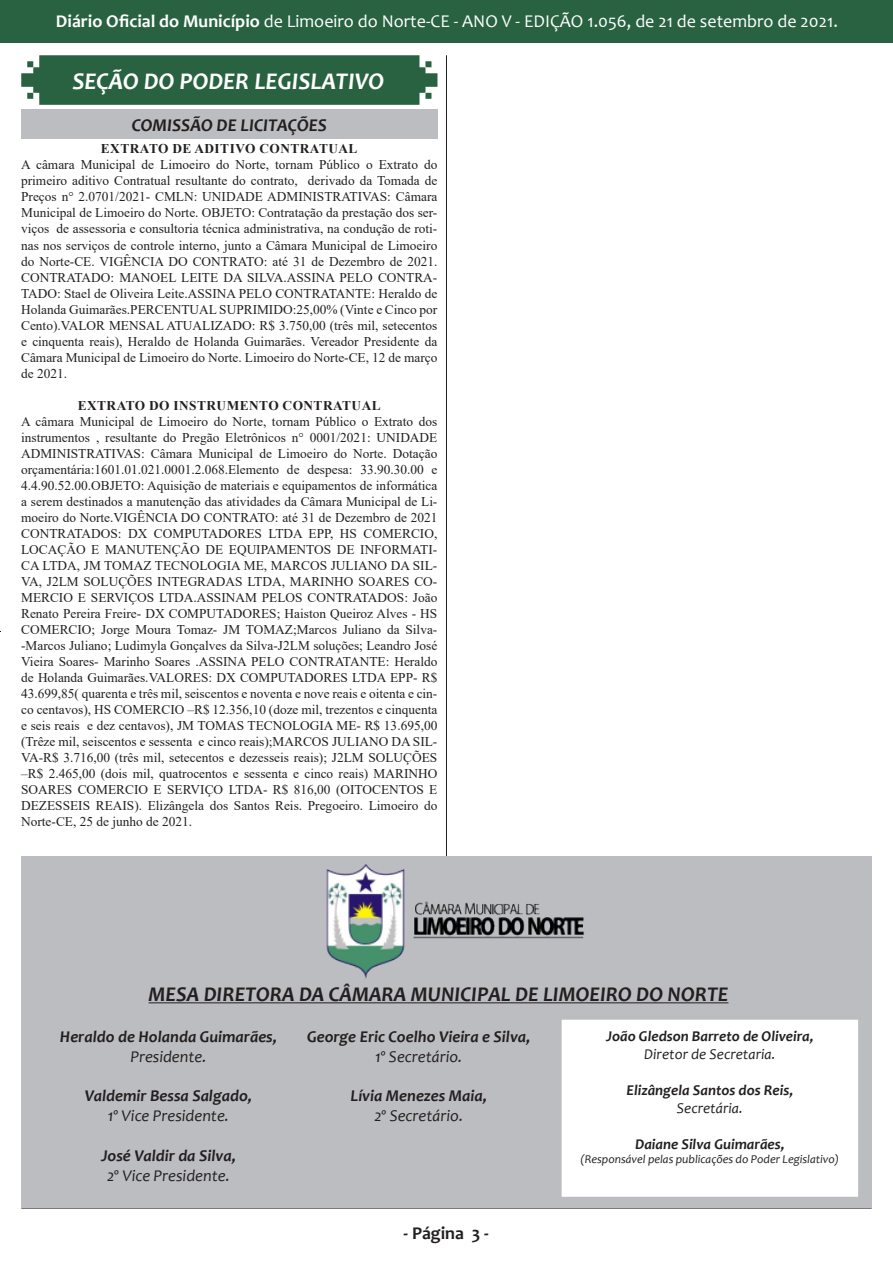
<style>
.page{position:relative;width:893px;height:1263px;background:#fff}
.page>*{position:absolute;margin:0;border:0;box-sizing:border-box;transform-origin:0 0}
.t1{font:italic 700 24px "Candara";color:#fff}
.t2{font:italic 700 21px "Candara";color:#231f20}
.t3{font:18px "Candara";color:#fff}
.t4{font:italic 700 18px "Candara";color:#231f20}
.t5{font:700 18px "Candara";color:#231f20}
.t6{font:italic 700 16.5px "Candara";color:#231f20}
.t7{font:italic 16.5px "Candara";color:#231f20}
.t8{font:italic 700 15px "Candara";color:#231f20}
.t9{font:italic 15px "Candara";color:#231f20}
.t10{font:13.35px/16px "Times New Roman";color:#231f20;text-align:justify}
.t11{font:700 13.35px "Times New Roman";letter-spacing:.035em;color:#231f20}
.t12{font:italic 12px "Candara";color:#231f20}
.s1{font-weight:700}
</style>
<div class="page">
<div style="left:0;top:0;width:892px;height:42px;background:#286240"></div>
<hr style="left:446px;top:55px;width:1px;height:1153px;background:#231f20">
<hr style="left:21px;top:1208px;width:851px;height:1px;background:#231f20">
<svg style="left:21px;top:55px;width:416px;height:50px;background:#346a4a"></svg>
<div style="left:21px;top:856px;width:851px;height:352px;background:#bcbdc0"></div>
<hr style="left:149px;top:1002px;width:579px;height:1px;background:#231f20">
<div style="left:562px;top:1020px;width:296px;height:177px;background:#fff;border:2px solid #fff"></div>
<img style="left:326px;top:864px;width:258px;height:115px">
<div style="left:21px;top:109px;width:416px;height:30px;background:#bcbdc0"></div>
<h3 class="t3" style="left:56px;top:10px;width:783px"><span class="s1">Diário Oficial do Município</span> de Limoeiro do Norte-CE - ANO V - EDIÇÃO 1.056, de 21 de setembro de 2021.</h3>
<p class="t1" style="left:72px;top:66px;width:313px">SEÇÃO DO PODER LEGISLATIVO</p>
<p class="t4" style="left:132px;top:114px;width:197px">COMISSÃO DE LICITAÇÕES</p>
<p class="t11" style="left:101px;top:139px;width:258px">EXTRATO DE ADITIVO CONTRATUAL</p>
<p class="t10" style="left:21px;top:156px;width:418px">A câmara Municipal de Limoeiro do Norte, tornam Público o Extrato do primeiro aditivo Contratual resultante do contrato, derivado da Tomada de Preços n° 2.0701/2021- CMLN: UNIDADE ADMINISTRATIVAS: Câmara Municipal de Limoeiro do Norte. OBJETO: Contratação da prestação dos ser&shy;viços de assessoria e consultoria técnica administrativa, na condução de roti&shy;nas nos serviços de controle interno, junto a Câmara Municipal de Limoeiro do Norte-CE. VIGÊNCIA DO CONTRATO: até 31 de Dezembro de 2021.<br>CONTRATADO: MANOEL LEITE DA SILVA.ASSINA PELO CONTRA-TADO: Stael de Oliveira Leite.ASSINA PELO CONTRATANTE: Heraldo de Holanda Guimarães.PERCENTUAL SUPRIMIDO:25,00% (Vinte e Cinco por Cento).VALOR MENSAL ATUALIZADO: R$ 3.750,00 (três mil, setecentos e cinquenta reais), Heraldo de Holanda Guimarães. Vereador Presidente da Câmara Municipal de Limoeiro do Norte. Limoeiro do Norte-CE, 12 de março de 2021.</p>
<p class="t11" style="left:78px;top:396px;width:304px">EXTRATO DO INSTRUMENTO CONTRATUAL</p>
<p class="t10" style="left:21px;top:413px;width:418px">A câmara Municipal de Limoeiro do Norte, tornam Público o Extrato dos instrumentos , resultante do Pregão Eletrônicos n° 0001/2021: UNIDADE ADMINISTRATIVAS: Câmara Municipal de Limoeiro do Norte. Dotação orçamentária:1601.01.021.0001.2.068.Elemento de despesa: 33.90.30.00 e 4.4.90.52.00.OBJETO: Aquisição de materiais e equipamentos de informática a serem destinados a manutenção das atividades da Câmara Municipal de Li&shy;moeiro do Norte.VIGÊNCIA DO CONTRATO: até 31 de Dezembro de 2021<br>CONTRATADOS: DX COMPUTADORES LTDA EPP, HS COMERCIO, LOCAÇÃO E MANUTENÇÃO DE EQUIPAMENTOS DE INFORMATI-CA LTDA, JM TOMAZ TECNOLOGIA ME, MARCOS JULIANO DA SIL-VA, J2LM SOLUÇÕES INTEGRADAS LTDA, MARINHO SOARES CO-MERCIO E SERVIÇOS LTDA.ASSINAM PELOS CONTRATADOS: João Renato Pereira Freire- DX COMPUTADORES; Haiston Queiroz Alves - HS COMERCIO; Jorge Moura Tomaz- JM TOMAZ;Marcos Juliano da Silva--Marcos Juliano; Ludimyla Gonçalves da Silva-J2LM soluções; Leandro José Vieira Soares- Marinho Soares .ASSINA PELO CONTRATANTE: Heraldo de Holanda Guimarães.VALORES: DX COMPUTADORES LTDA EPP- R$ 43.699,85( quarenta e três mil, seiscentos e noventa e nove reais e oitenta e cin&shy;co centavos), HS COMERCIO –R$ 12.356,10 (doze mil, trezentos e cinquenta e seis reais e dez centavos), JM TOMAS TECNOLOGIA ME- R$ 13.695,00 (Trêze mil, seiscentos e sessenta e cinco reais);MARCOS JULIANO DA SIL-VA-R$ 3.716,00 (três mil, setecentos e dezesseis reais); J2LM SOLUÇÕES –R$ 2.465,00 (dois mil, quatrocentos e sessenta e cinco reais) MARINHO SOARES COMERCIO E SERVIÇO LTDA- R$ 816,00 (OITOCENTOS E DEZESSEIS REAIS). Elizângela dos Santos Reis. Pregoeiro. Limoeiro do Norte-CE, 25 de junho de 2021.</p>
<p class="t2" style="left:149px;top:981px;width:581px">MESA DIRETORA DA CÂMARA MUNICIPAL DE LIMOEIRO DO NORTE</p>
<p class="t8" style="left:606px;top:1026px;width:209px">João Gledson Barreto de Oliveira,</p>
<p class="t9" style="left:644px;top:1044px;width:133px">Diretor de Secretaria.</p>
<p class="t8" style="left:626px;top:1080px;width:168px">Elizângela Santos dos Reis,</p>
<p class="t9" style="left:677px;top:1098px;width:67px">Secretária.</p>
<p class="t8" style="left:635px;top:1134px;width:151px">Daiane Silva Guimarães,</p>
<p class="t12" style="left:581px;top:1152px;width:260px">(Responsável pelas publicações do Poder Legislativo)</p>
<p class="t6" style="left:60px;top:1026px;width:219px">Heraldo de Holanda Guimarães,</p>
<p class="t7" style="left:130px;top:1046px;width:78px">Presidente.</p>
<p class="t6" style="left:85px;top:1086px;width:169px">Valdemir Bessa Salgado,</p>
<p class="t7" style="left:108px;top:1105px;width:123px">1º Vice Presidente.</p>
<p class="t6" style="left:101px;top:1145px;width:136px">José Valdir da Silva,</p>
<p class="t7" style="left:107px;top:1165px;width:124px">2º Vice Presidente.</p>
<p class="t6" style="left:307px;top:1026px;width:225px">George Eric Coelho Vieira e Silva,</p>
<p class="t7" style="left:375px;top:1046px;width:89px">1º Secretário.</p>
<p class="t6" style="left:351px;top:1086px;width:138px">Lívia Menezes Maia,</p>
<p class="t7" style="left:374px;top:1105px;width:90px">2º Secretário.</p>
<h3 class="t5" style="left:404px;top:1222px;width:87px">- Página 3 -</h3>
</div>
